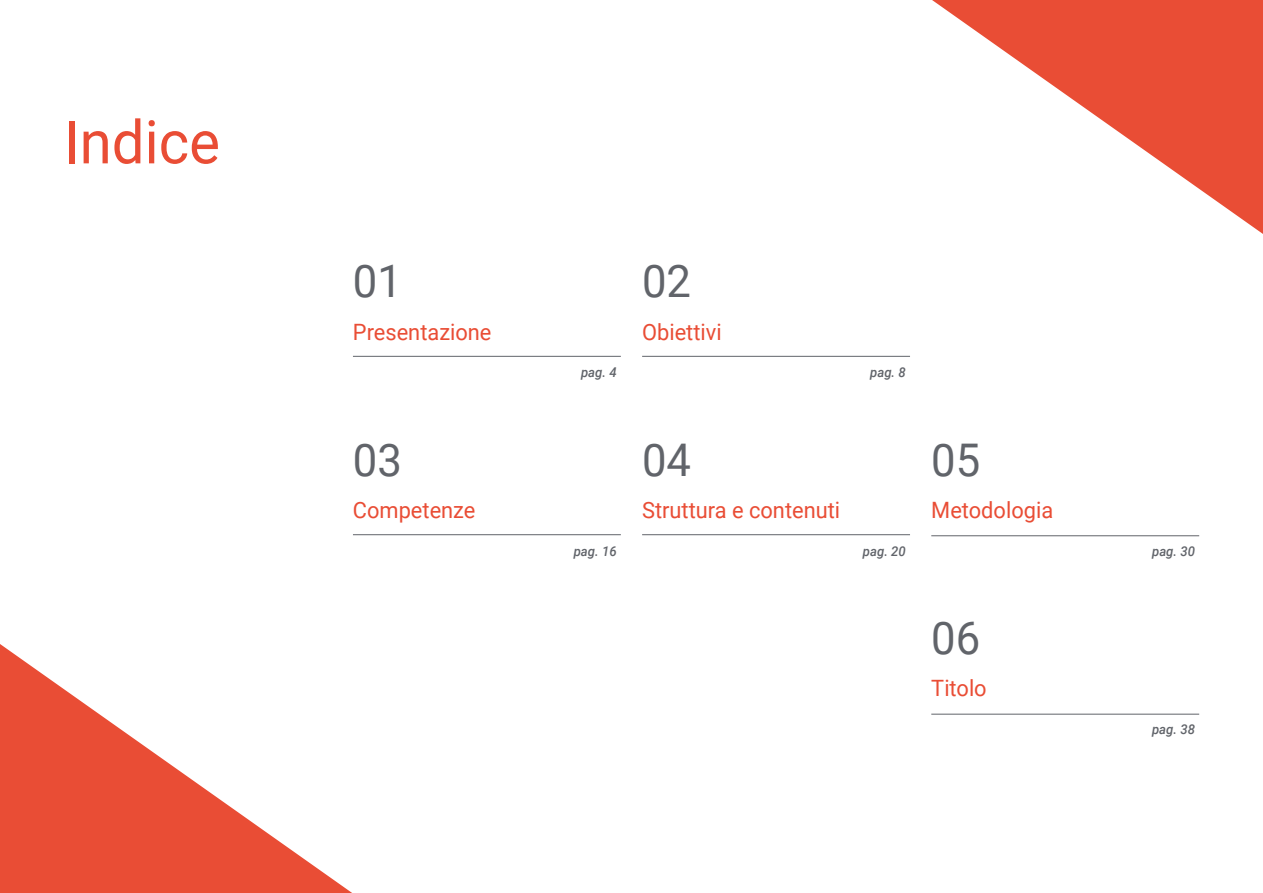
<style>
.page{position:relative;width:1263px;height:893px;background:#fff}
.page>*{position:absolute;margin:0;border:0;box-sizing:border-box;transform-origin:0 0}
.t1{font:60px "Roboto";color:#e94d35}
.t2{font:45px "Roboto";color:#61646a}
.t3{font:22.5px "Roboto";color:#e94d35}
.t4{font:italic 500 13.5px "Roboto";color:#61646a}
</style>
<div class="page">
<svg style="left:0;top:644px;width:352px;height:249px"></svg>
<svg style="left:932px;top:0;width:331px;height:234px"></svg>
<hr style="left:353px;top:356px;width:268px;height:1px;background:#61646a">
<hr style="left:931px;top:535px;width:268px;height:1px;background:#61646a">
<hr style="left:642px;top:356px;width:268px;height:1px;background:#61646a">
<hr style="left:353px;top:534px;width:268px;height:1px;background:#61646a">
<hr style="left:931px;top:714px;width:268px;height:1px;background:#61646a">
<hr style="left:642px;top:534px;width:268px;height:1px;background:#61646a">
<h1 class="t1" style="left:64px;top:100px;width:158px">Indice</h1>
<h2 class="t2" style="left:353px;top:250px;width:51px">01</h2>
<h2 class="t2" style="left:642px;top:250px;width:51px">02</h2>
<p class="t3" style="left:353px;top:316px;width:140px">Presentazione</p>
<h2 class="t2" style="left:353px;top:428px;width:51px">03</h2>
<p class="t4" style="left:581px;top:363px;width:37px">pag. 4</p>
<p class="t3" style="left:642px;top:316px;width:81px">Obiettivi</p>
<h2 class="t2" style="left:642px;top:428px;width:51px">04</h2>
<p class="t4" style="left:870px;top:363px;width:37px">pag. 8</p>
<h2 class="t2" style="left:931px;top:428px;width:51px">05</h2>
<p class="t3" style="left:353px;top:494px;width:124px">Competenze</p>
<p class="t3" style="left:931px;top:494px;width:123px">Metodologia</p>
<p class="t3" style="left:642px;top:494px;width:200px">Struttura e contenuti</p>
<p class="t4" style="left:574px;top:542px;width:44px">pag. 16</p>
<p class="t4" style="left:863px;top:542px;width:44px">pag. 20</p>
<h2 class="t2" style="left:931px;top:607px;width:51px">06</h2>
<p class="t3" style="left:931px;top:673px;width:57px">Titolo</p>
<p class="t4" style="left:1152px;top:542px;width:44px">pag. 30</p>
<p class="t4" style="left:1152px;top:720px;width:44px">pag. 38</p>
</div>
